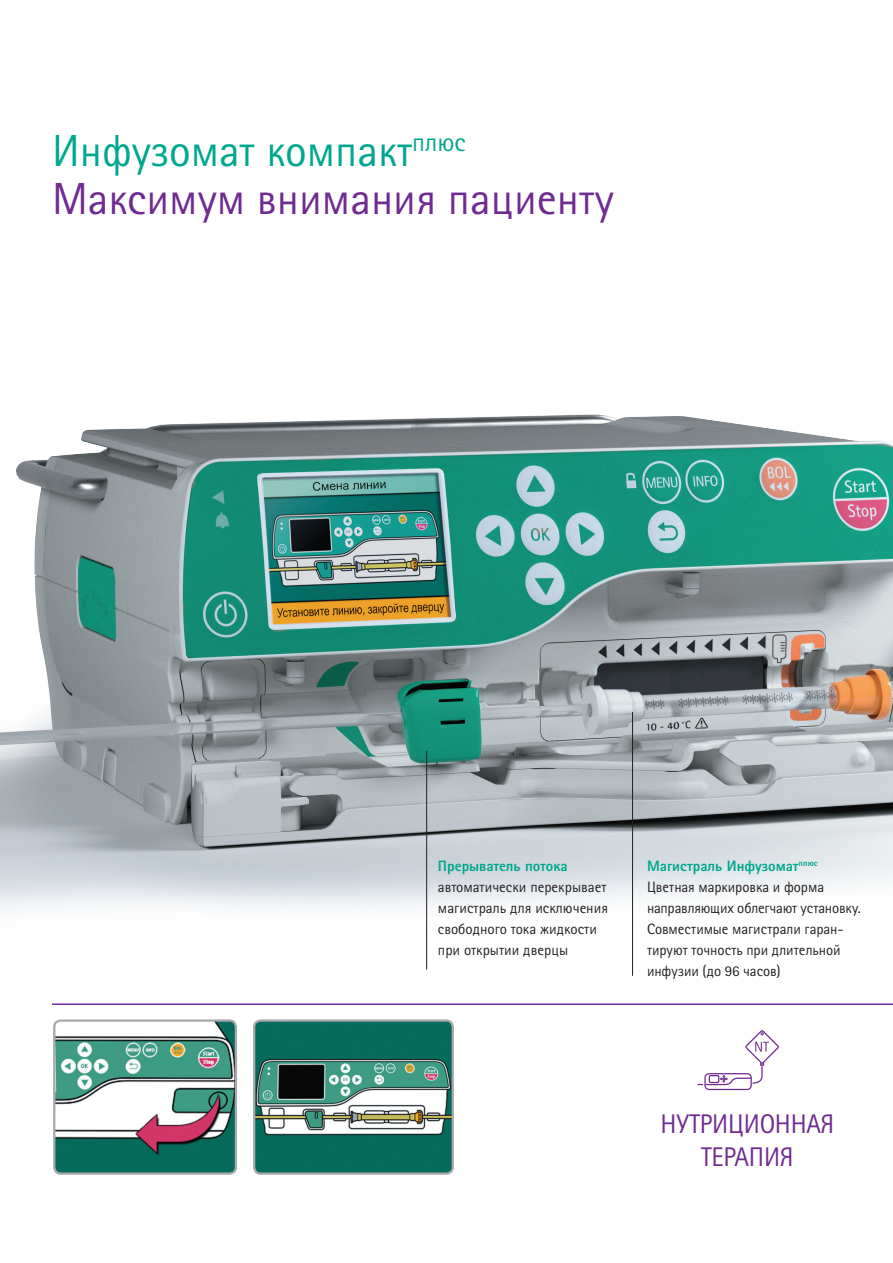
<style>
.page{position:relative;width:893px;height:1263px;background:#fff}
.page>*{position:absolute;margin:0;border:0;box-sizing:border-box;transform-origin:0 0}
.t1{font:45px/48px "Rotis Sans Serif Pro Cyr";color:#702b91}
.t2{font:27px/33px "Rotis Sans Serif Pro Cyr";letter-spacing:-.01em;color:#702b91;text-align:center}
.t3{font:15px/21px "Rotis Sans Serif Pro Cyr";color:#231f20}
.t4{font:800 15px "Rotis Sans Serif Pro Cyr";color:#00a78e}
.s1{color:#00a78e}
.s2{font-weight:800;color:#00a78e}
</style>
<div class="page">
<img style="left:0;top:414px;width:893px;height:562px">
<hr style="left:426px;top:751px;width:1px;height:218px;background:#231f20">
<hr style="left:632px;top:712px;width:1px;height:264px;background:#231f20">
<img style="left:56px;top:1022px;width:178px;height:150px">
<div style="left:53px;top:1019px;width:184px;height:156px;border:2px solid #a8a9ad;border-radius:6px"></div>
<img style="left:256px;top:1022px;width:195px;height:150px">
<div style="left:253px;top:1019px;width:201px;height:156px;border:2px solid #a8a9ad;border-radius:6px"></div>
<hr style="left:52px;top:1003px;width:841px;height:2px;background:#702b91">
<div style="left:745px;top:1030px;width:34px;height:34px;border:1px solid #702b91;border-radius:16px"></div>
<div style="left:704px;top:1073px;width:48px;height:17px;border:1px solid #702b91;border-radius:4px"></div>
<svg style="left:697px;top:1062px;width:67px;height:24px"></svg>
<svg style="left:755px;top:1042px;width:14px;height:10px"></svg>
<h1 class="t1" style="left:52px;top:127px;width:564px"><span class="s1">Инфузомат компакт</span><sup>плюс<br></sup>Максимум внимания пациенту</h1>
<p class="t4" style="left:438px;top:856px;width:131px">Прерыватель потока</p>
<p class="t3" style="left:438px;top:876px;width:172px">автоматически перекрывает магистраль для исключения свободного тока жидкости при открытии дверцы</p>
<p class="t3" style="left:647px;top:855px;width:215px"><span class="s2">Магистраль Инфузомат</span><sup>плюс<br></sup>Цветная маркировка и форма направляющих облегчают установку.<br>Совместимые магистрали гаран&shy;тируют точность при длительной инфузии (до 96 часов)</p>
<h2 class="t2" style="left:661px;top:1107px;width:175px">НУТРИЦИОННАЯ<br>ТЕРАПИЯ</h2>
</div>
